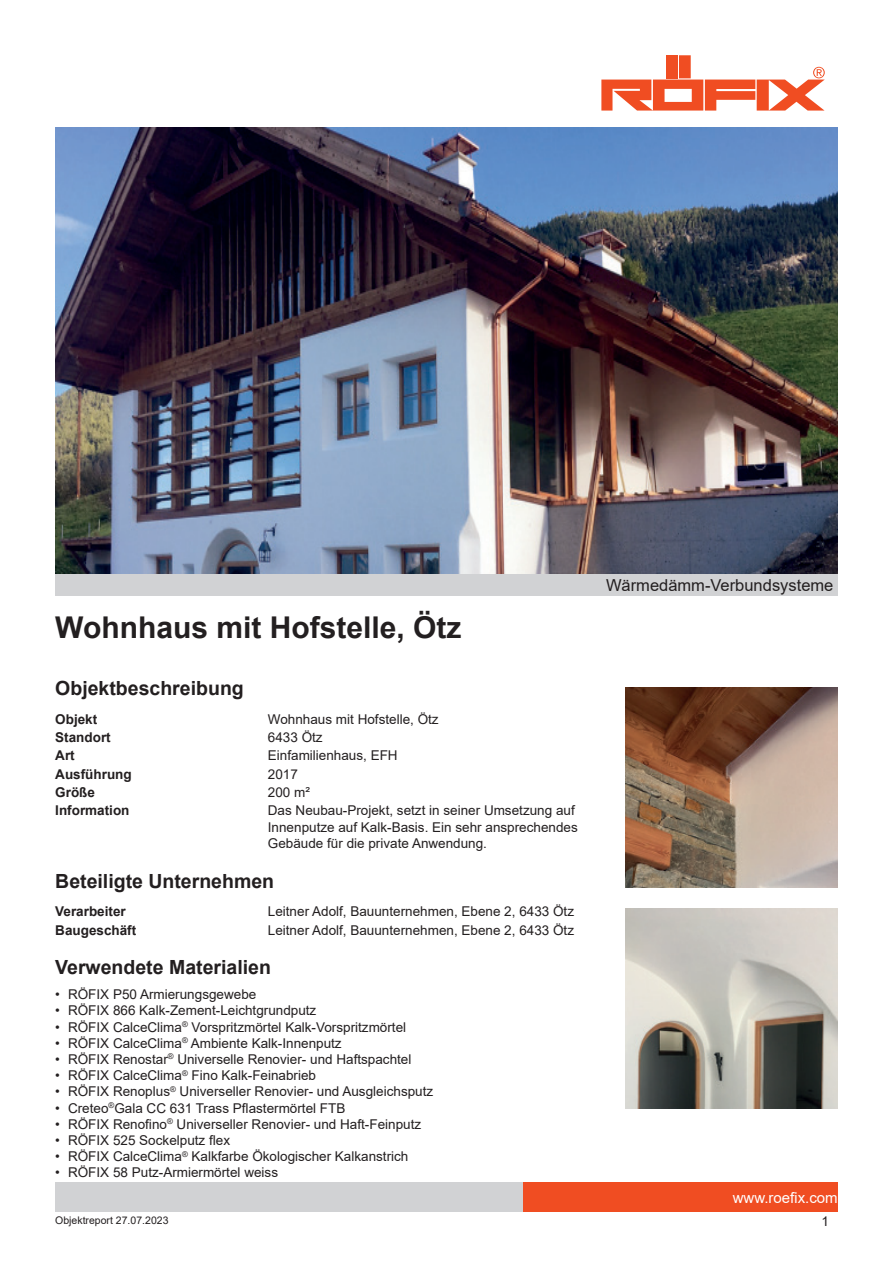
<style>
.page{position:relative;width:893px;height:1263px;background:#fff}
.page>*{position:absolute;margin:0;border:0;box-sizing:border-box;transform-origin:0 0}
.t1{font:700 30px "Arial";color:#231f20}
.t2{font:700 19.5px "Arial";color:#231f20}
.t3{font:16.5px "Arial";color:#231f20}
.t4{font:15px "Arial";color:#fff}
.t5{font:13.5px/16.2px "Arial";color:#231f20}
.t6{font:700 13.5px "Arial";color:#231f20}
.t7{font:10.5px "Arial";color:#231f20}
</style>
<div class="page">
<div style="left:523px;top:1182px;width:315px;height:30px;background:#f04d22"></div>
<div style="left:55px;top:1182px;width:468px;height:30px;background:#d1d2d4"></div>
<div style="left:679px;top:55px;width:12px;height:23px;background:#f04d22"></div>
<div style="left:666px;top:55px;width:11px;height:23px;background:#f04d22"></div>
<svg style="left:601px;top:67px;width:224px;height:44px"></svg>
<img style="left:55px;top:128px;width:783px;height:446px">
<div style="left:55px;top:574px;width:783px;height:21px;background:#d1d2d4"></div>
<img style="left:625px;top:687px;width:213px;height:200px">
<img style="left:625px;top:908px;width:213px;height:200px">
<h1 class="t1" style="left:55px;top:607px;width:408px">Wohnhaus mit Hofstelle, Ötz</h1>
<h2 class="t2" style="left:55px;top:675px;width:190px">Objektbeschreibung</h2>
<p class="t6" style="left:55px;top:709px;width:44px">Objekt</p>
<p class="t5" style="left:268px;top:711px;width:172px">Wohnhaus mit Hofstelle, Ötz</p>
<p class="t6" style="left:55px;top:728px;width:57px">Standort</p>
<p class="t5" style="left:268px;top:729px;width:56px">6433 Ötz</p>
<p class="t6" style="left:55px;top:746px;width:21px">Art</p>
<p class="t5" style="left:268px;top:747px;width:131px">Einfamilienhaus, EFH</p>
<p class="t6" style="left:55px;top:764px;width:78px">Ausführung</p>
<p class="t5" style="left:268px;top:766px;width:32px">2017</p>
<p class="t6" style="left:55px;top:783px;width:41px">Größe</p>
<p class="t5" style="left:268px;top:784px;width:44px">200 m²</p>
<p class="t6" style="left:55px;top:801px;width:76px">Information</p>
<p class="t5" style="left:268px;top:802px;width:311px">Das Neubau-Projekt, setzt in seiner Umsetzung auf<br>Innenputze auf Kalk-Basis. Ein sehr ansprechendes<br>Gebäude für die private Anwendung.</p>
<h2 class="t2" style="left:55px;top:867px;width:220px">Beteiligte Unternehmen</h2>
<p class="t6" style="left:55px;top:902px;width:72px">Verarbeiter</p>
<p class="t5" style="left:268px;top:903px;width:308px">Leitner Adolf, Bauunternehmen, Ebene 2, 6433 Ötz</p>
<p class="t6" style="left:55px;top:920px;width:83px">Baugeschäft</p>
<p class="t5" style="left:268px;top:922px;width:308px">Leitner Adolf, Bauunternehmen, Ebene 2, 6433 Ötz</p>
<h2 class="t2" style="left:55px;top:954px;width:217px">Verwendete Materialien</h2>
<p class="t5" style="left:55px;top:986px;width:203px">• RÖFIX P50 Armierungsgewebe</p>
<p class="t5" style="left:55px;top:1002px;width:263px">• RÖFIX 866 Kalk-Zement-Leichtgrundputz</p>
<p class="t5" style="left:55px;top:1019px;width:352px">• RÖFIX CalceClima<sup>®</sup> Vorspritzmörtel Kalk-Vorspritzmörtel</p>
<p class="t5" style="left:55px;top:1035px;width:288px">• RÖFIX CalceClima<sup>®</sup> Ambiente Kalk-Innenputz</p>
<p class="t5" style="left:55px;top:1051px;width:358px">• RÖFIX Renostar<sup>®</sup> Universelle Renovier- und Haftspachtel</p>
<p class="t5" style="left:55px;top:1067px;width:262px">• RÖFIX CalceClima<sup>®</sup> Fino Kalk-Feinabrieb</p>
<p class="t5" style="left:55px;top:1083px;width:379px">• RÖFIX Renoplus<sup>®</sup> Universeller Renovier- und Ausgleichsputz</p>
<p class="t5" style="left:55px;top:1100px;width:292px">• Creteo<sup>®</sup>Gala CC 631 Trass Pflastermörtel FTB</p>
<p class="t5" style="left:55px;top:1116px;width:367px">• RÖFIX Renofino<sup>®</sup> Universeller Renovier- und Haft-Feinputz</p>
<p class="t5" style="left:55px;top:1132px;width:176px">• RÖFIX 525 Sockelputz flex</p>
<p class="t5" style="left:55px;top:1148px;width:355px">• RÖFIX CalceClima<sup>®</sup> Kalkfarbe Ökologischer Kalkanstrich</p>
<p class="t5" style="left:55px;top:1164px;width:224px">• RÖFIX 58 Putz-Armiermörtel weiss</p>
<p class="t7" style="left:55px;top:1213px;width:115px">Objektreport 27.07.2023</p>
<p class="t3" style="left:606px;top:573px;width:229px">Wärmedämm-Verbundsysteme</p>
<p class="t4" style="left:733px;top:1187px;width:107px">www.roefix.com</p>
<p class="t5" style="left:821px;top:1213px;width:9px">1</p>
</div>
